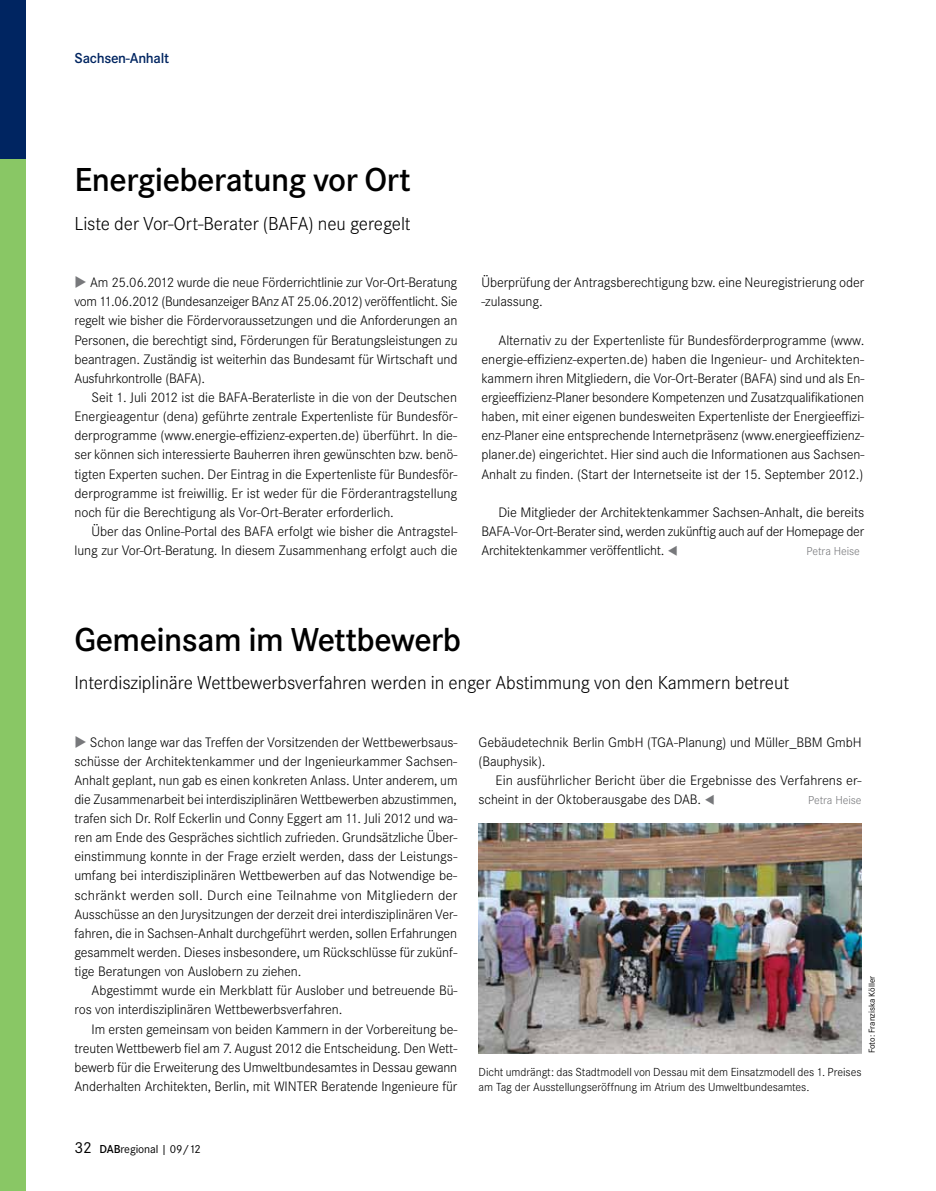
<style>
.page{position:relative;width:936px;height:1191px;background:#fff}
.page>*{position:absolute;margin:0;border:0;box-sizing:border-box;transform-origin:0 0}
.t1{font:600 34.5px "Corporate S";letter-spacing:-.015em;color:#000}
.t2{font:300 19.5px "Corporate S";letter-spacing:-.005em;color:#000}
.t3{font:600 15px "Corporate S";letter-spacing:-.02em;color:#002561}
.t4{font:300 14.25px/19.2px "Corporate S";letter-spacing:-.005em;color:#000;text-align:justify}
.t5{font:300 14.25px "Corporate S";letter-spacing:-.005em;color:#000;scale:1.05 1}
.t6{font:300 12.15px/15.1px "Corporate S";letter-spacing:-.005em;color:#000}
.t7{font:300 12px "Corporate S";letter-spacing:-.005em;color:#77787b}
.t8{font:12px "Corporate S";letter-spacing:-.01em;color:#000}
.t9{font:9px "Corporate S";color:#000}
.s1{color:#77787b}
.s2{font-size:16.5px}
.s3{font-weight:600}
</style>
<div class="page">
<div style="left:0;top:0;width:26px;height:1191px;background:#89c765"></div>
<div style="left:0;top:0;width:26px;height:159px;background:#002561"></div>
<img style="left:478px;top:823px;width:383px;height:230px">
<p class="t3" style="left:75px;top:50px;width:96px">Sachsen-Anhalt</p>
<p class="t1" style="left:74px;top:160px;width:338px">Energieberatung vor Ort</p>
<p class="t2" style="left:74px;top:212px;width:338px">Liste der Vor-Ort-Berater (BAFA) neu geregelt</p>
<p class="t4" style="left:74px;top:273px;width:384px"><span class="s1">◆</span> Am 25.06.2012 wurde die neue Förderrichtlinie zur Vor-Ort-Beratung</p>
<p class="t4" style="left:74px;top:292px;width:384px">vom 11.06.2012 (Bundesanzeiger BAnz AT 25.06.2012) veröffentlicht. Sie</p>
<p class="t4" style="left:74px;top:311px;width:384px">regelt wie bisher die Fördervoraussetzungen und die Anforderungen an</p>
<p class="t4" style="left:74px;top:330px;width:384px">Personen, die berechtigt sind, Förderungen für Beratungsleistungen zu</p>
<p class="t4" style="left:74px;top:349px;width:384px">beantragen. Zuständig ist weiterhin das Bundesamt für Wirtschaft und</p>
<p class="t4" style="left:74px;top:368px;width:132px">Ausfuhrkontrolle (BAFA).</p>
<p class="t4" style="left:91px;top:388px;width:367px">Seit 1. Juli 2012 ist die BAFA-Beraterliste in die von der Deutschen</p>
<p class="t4" style="left:74px;top:407px;width:384px">Energieagentur (dena) geführte zentrale Expertenliste für Bundesför-</p>
<p class="t4" style="left:74px;top:426px;width:384px">derprogramme (www.energie-effizienz-experten.de) überführt. In die-</p>
<p class="t4" style="left:74px;top:445px;width:384px">ser können sich interessierte Bauherren ihren gewünschten bzw. benö-</p>
<p class="t4" style="left:74px;top:464px;width:384px">tigten Experten suchen. Der Eintrag in die Expertenliste für Bundesför-</p>
<p class="t4" style="left:74px;top:483px;width:384px">derprogramme ist freiwillig. Er ist weder für die Förderantragstellung</p>
<p class="t4" style="left:74px;top:502px;width:321px">noch für die Berechtigung als Vor-Ort-Berater erforderlich.</p>
<p class="t4" style="left:91px;top:522px;width:367px">Über das Online-Portal des BAFA erfolgt wie bisher die Antragstel-</p>
<p class="t4" style="left:74px;top:541px;width:384px">lung zur Vor-Ort-Beratung. In diesem Zusammenhang erfolgt auch die</p>
<p class="t4" style="left:481px;top:273px;width:384px">Überprüfung der Antragsberechtigung bzw. eine Neuregistrierung oder -zulassung.</p>
<p class="t4" style="left:481px;top:330px;width:384px;text-indent:17px">Alternativ zu der Expertenliste für Bundesförderprogramme (www. energie-effizienz-experten.de) haben die Ingenieur- und Architekten&shy;kammern ihren Mitgliedern, die Vor-Ort-Berater (BAFA) sind und als En&shy;ergieeffizienz-Planer besondere Kompetenzen und Zusatzqualifikationen haben, mit einer eigenen bundesweiten Expertenliste der Energieeffizi&shy;enz-Planer eine entsprechende Internetpräsenz (www.energieeffizienz&shy;planer.de) eingerichtet. Hier sind auch die Informationen aus Sachsen-Anhalt zu finden. (Start der Internetseite ist der 15. September 2012.)</p>
<p class="t4" style="left:481px;top:502px;width:384px;text-indent:17px">Die Mitglieder der Architektenkammer Sachsen-Anhalt, die bereits BAFA-Vor-Ort-Berater sind, werden zukünftig auch auf der Homepage der Architektenkammer veröffentlicht. <span class="s1">▼</span></p>
<p class="t7" style="left:806px;top:544px;width:55px">Petra Heise</p>
<p class="t1" style="left:74px;top:619px;width:388px">Gemeinsam im Wettbewerb</p>
<p class="t2" style="left:74px;top:671px;width:716px">Interdisziplinäre Wettbewerbsverfahren werden in enger Abstimmung von den Kammern betreut</p>
<p class="t4" style="left:74px;top:732px;width:384px"><span class="s1">◆</span> Schon lange war das Treffen der Vorsitzenden der Wettbewerbsaus-</p>
<p class="t4" style="left:74px;top:751px;width:384px">schüsse der Architektenkammer und der Ingenieurkammer Sachsen-</p>
<p class="t4" style="left:74px;top:770px;width:384px">Anhalt geplant, nun gab es einen konkreten Anlass. Unter anderem, um</p>
<p class="t4" style="left:74px;top:789px;width:384px">die Zusammenarbeit bei interdisziplinären Wettbewerben abzustimmen,</p>
<p class="t4" style="left:74px;top:809px;width:384px">trafen sich Dr. Rolf Eckerlin und Conny Eggert am 11. Juli 2012 und wa-</p>
<p class="t4" style="left:74px;top:828px;width:384px">ren am Ende des Gespräches sichtlich zufrieden. Grundsätzliche Über-</p>
<p class="t4" style="left:74px;top:847px;width:384px">einstimmung konnte in der Frage erzielt werden, dass der Leistungs-</p>
<p class="t4" style="left:74px;top:866px;width:384px">umfang bei interdisziplinären Wettbewerben auf das Notwendige be-</p>
<p class="t5" style="left:74px;top:887px;width:366px">schränkt werden soll. Durch eine Teilnahme von Mitgliedern der</p>
<p class="t4" style="left:74px;top:904px;width:384px">Ausschüsse an den Jurysitzungen der derzeit drei interdisziplinären Ver-</p>
<p class="t4" style="left:74px;top:923px;width:384px">fahren, die in Sachsen-Anhalt durchgeführt werden, sollen Erfahrungen</p>
<p class="t4" style="left:74px;top:943px;width:384px">gesammelt werden. Dieses insbesondere, um Rückschlüsse für zukünf-</p>
<p class="t4" style="left:74px;top:962px;width:228px">tige Beratungen von Auslobern zu ziehen.</p>
<p class="t4" style="left:91px;top:981px;width:367px">Abgestimmt wurde ein Merkblatt für Auslober und betreuende Bü-</p>
<p class="t4" style="left:74px;top:1000px;width:269px">ros von interdisziplinären Wettbewerbsverfahren.</p>
<p class="t4" style="left:91px;top:1019px;width:367px">Im ersten gemeinsam von beiden Kammern in der Vorbereitung be-</p>
<p class="t4" style="left:74px;top:1038px;width:384px">treuten Wettbewerb fiel am 7. August 2012 die Entscheidung. Den Wett-</p>
<p class="t4" style="left:74px;top:1057px;width:384px">bewerb für die Erweiterung des Umweltbundesamtes in Dessau gewann</p>
<p class="t4" style="left:74px;top:1076px;width:384px">Anderhalten Architekten, Berlin, mit WINTER Beratende Ingenieure für</p>
<p class="t8" style="left:74px;top:1141px;width:128px"><span class="s2">32</span> <span class="s3">DAB</span>regional | 09/12</p>
<p class="t4" style="left:478px;top:732px;width:384px">Gebäudetechnik Berlin GmbH (TGA-Planung) und Müller_BBM GmbH</p>
<p class="t4" style="left:478px;top:751px;width:68px">(Bauphysik).</p>
<p class="t4" style="left:495px;top:770px;width:367px">Ein ausführlicher Bericht über die Ergebnisse des Verfahrens er-</p>
<p class="t4" style="left:478px;top:789px;width:238px">scheint in der Oktoberausgabe des DAB. <span class="s1">▼</span></p>
<p class="t7" style="left:808px;top:793px;width:55px">Petra Heise</p>
<p class="t9" style="left:866px;top:1053px;width:79px;rotate:-90deg">Foto: Franziska Köller</p>
<p class="t6" style="left:478px;top:1064px;width:384px">Dicht umdrängt: das Stadtmodell von Dessau mit dem Einsatzmodell des 1. Preises am Tag der Ausstellungseröffnung im Atrium des Umweltbundesamtes.</p>
</div>
